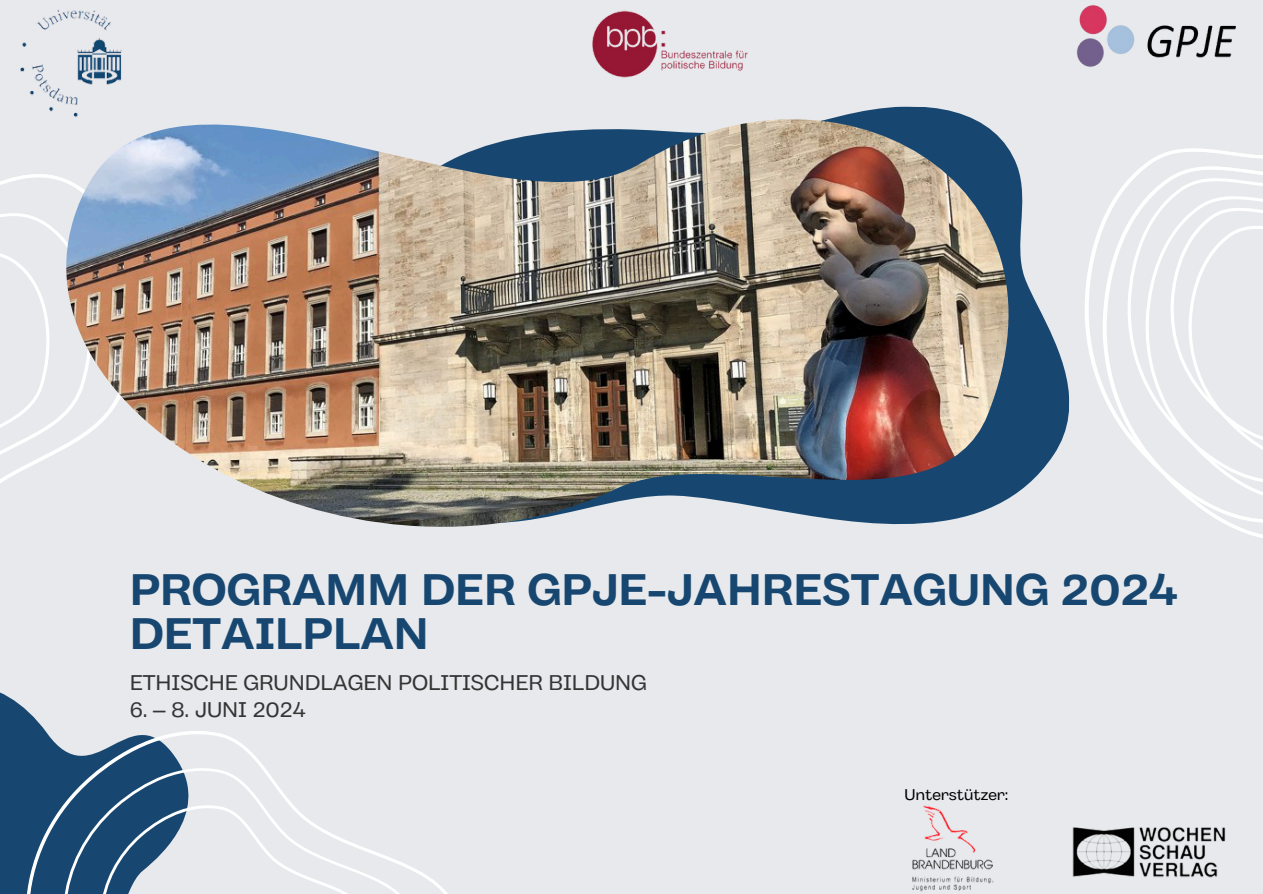
<style>
.page{position:relative;width:1263px;height:894px;background:#fff}
.page>*{position:absolute;margin:0;border:0;box-sizing:border-box;transform-origin:0 0}
.t1{font:700 44.1px/43.8px "Body Grotesque Fit";color:#174770}
.t2{font:21.3px "Body Grotesque Fit";color:#343434}
.t3{font:15.45px "Body Grotesque Fit";color:#000}
</style>
<div class="page">
<div style="left:0;top:0;width:1263px;height:893px;background:#e7e9ec"></div>
<svg style="left:1085px;top:238px;width:11px;height:139px"></svg>
<svg style="left:0;top:698px;width:447px;height:195px"></svg>
<svg style="left:48px;top:751px;width:357px;height:142px"></svg>
<img style="left:1076px;top:5px;width:160px;height:62px">
<img style="left:20px;top:10px;width:102px;height:107px">
<img style="left:592px;top:10px;width:156px;height:68px">
<img style="left:1072px;top:827px;width:154px;height:51px">
<svg style="left:0;top:213px;width:66px;height:270px"></svg>
<svg style="left:1096px;top:168px;width:167px;height:370px"></svg>
<svg style="left:1140px;top:148px;width:123px;height:361px"></svg>
<svg style="left:1166px;top:165px;width:97px;height:302px"></svg>
<img style="left:912px;top:805px;width:82px;height:87px">
<svg style="left:415px;top:106px;width:655px;height:421px"></svg>
<img style="left:66px;top:119px;width:942px;height:407px">
<p class="t1" style="left:130px;top:571px;width:1050px">PROGRAMM DER GPJE-JAHRESTAGUNG 2024<br>DETAILPLAN</p>
<p class="t2" style="left:130px;top:670px;width:519px">ETHISCHE GRUNDLAGEN POLITISCHER BILDUNG</p>
<p class="t2" style="left:130px;top:696px;width:178px">6. – 8. JUNI 2024</p>
<h1 class="t3" style="left:904px;top:785px;width:105px">Unterstützer:</h1>
</div>
